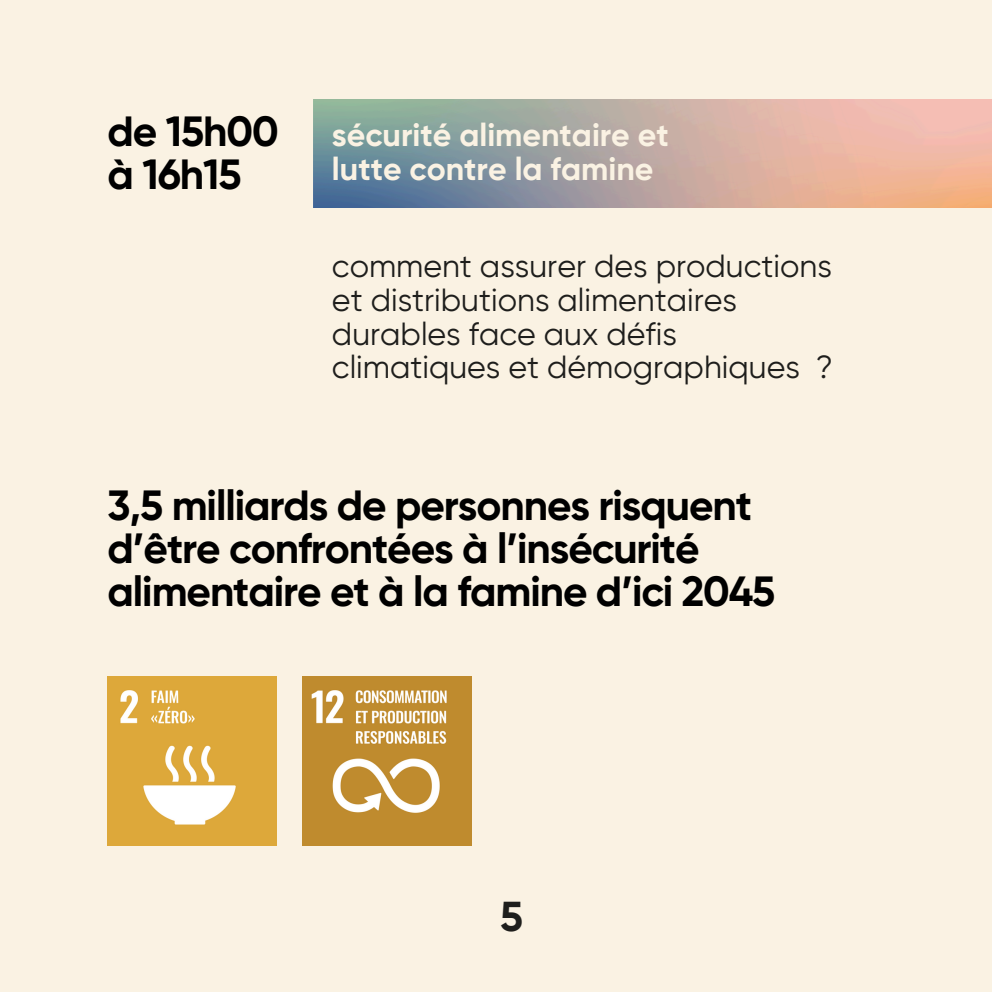
<style>
.page{position:relative;width:992px;height:992px;background:#faf2e3}
.page>*{position:absolute;margin:0;border:0;box-sizing:border-box;transform-origin:0 0}
.t1{font:700 42.25px/43px "Gilroy";letter-spacing:-.025em;color:#000}
.t2{font:700 41.75px "Gilroy";color:#1e1e1c}
.t3{font:32px/33.8px "Gilroy";color:#1e1e1c}
.t4{font:700 32px/33.8px "Gilroy";color:#faf2e3}
</style>
<div class="page">
<img style="left:313px;top:99px;width:679px;height:109px">
<img style="left:108px;top:677px;width:168px;height:169px">
<img style="left:302px;top:677px;width:169px;height:169px">
<h1 class="t1" style="left:108px;top:110px;width:173px">de 15h00 à 16h15</h1>
<p class="t4" style="left:332px;top:118px;width:338px">sécurité alimentaire et lutte contre la famine</p>
<h2 class="t3" style="left:332px;top:249px;width:502px">comment assurer des productions et distributions alimentaires durables face aux défis climatiques et démographiques ?</h2>
<p class="t1" style="left:108px;top:484px;width:669px">3,5 milliards de personnes risquent d’être confrontées à l’insécurité alimentaire et à la famine d’ici 2045</p>
<h1 class="t2" style="left:500px;top:891px;width:24px">5</h1>
</div>
